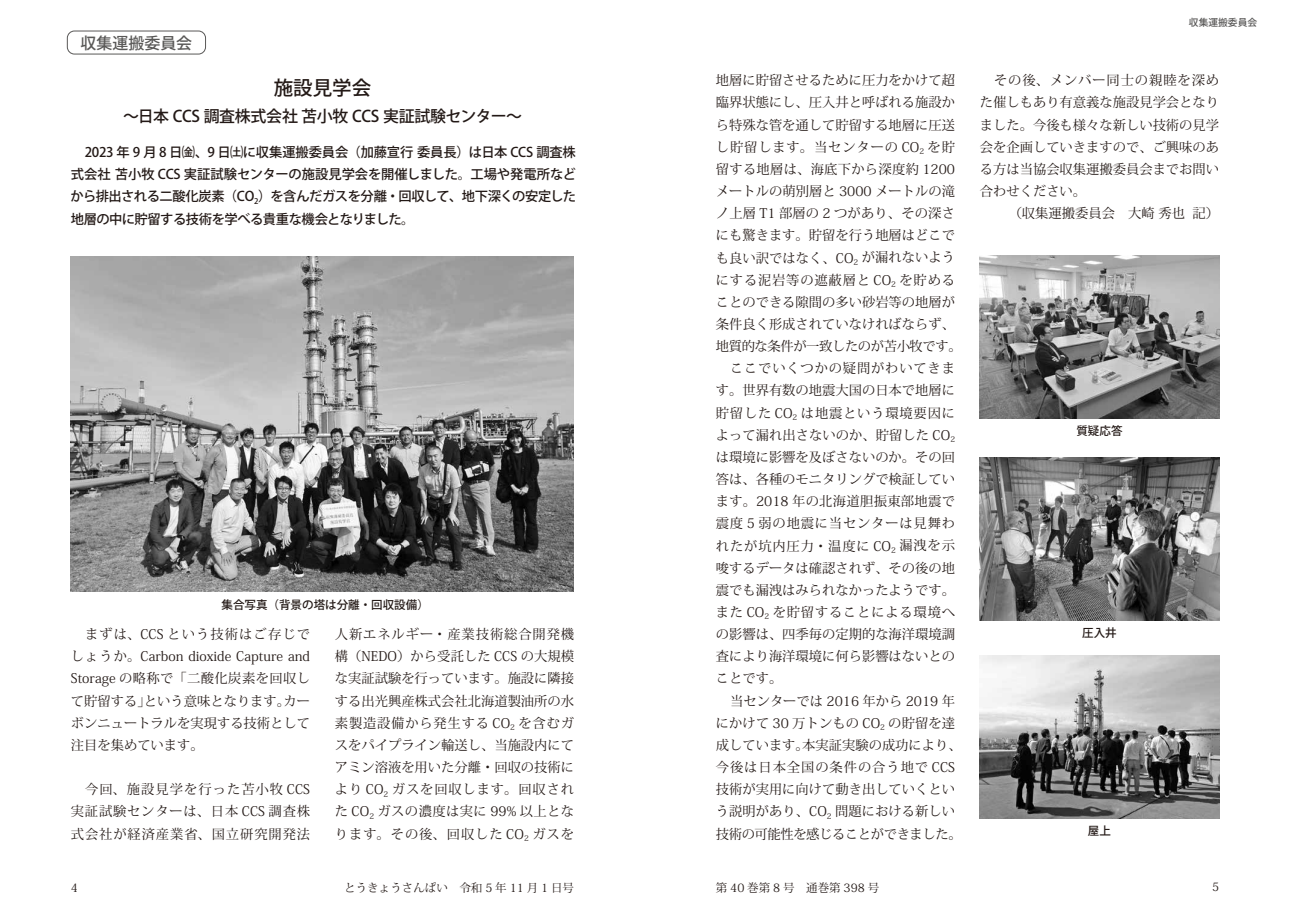
<style>
.page{position:relative;width:1290px;height:911px;background:#fff}
.page>*{position:absolute;margin:0;border:0;box-sizing:border-box;transform-origin:0 0}
.t1{font:500 19.5px "Koz Go Pro";color:#231916}
.t2{font:500 16px "Koz Go Pro";letter-spacing:-.02em;color:#231916}
.t3{font:500 16px "Koz Go Pro";color:#595857}
.t4{font:13.25px/22.1px "Koz Min Pro";color:#231916;text-align:justify}
.t5{font:500 13.25px/22.1px "Koz Go Pro";letter-spacing:-.04em;color:#231916;text-align:justify}
.t6{font:13.25px "Koz Min Pro";letter-spacing:.06em;color:#231916}
.t7{font:13.25px "Koz Min Pro";letter-spacing:-.03em;color:#231916}
.t8{font:13.25px "Koz Min Pro";letter-spacing:.065em;color:#231916}
.t9{font:13.25px "Koz Min Pro";letter-spacing:.02em;color:#231916}
.t10{font:13.25px "Koz Min Pro";letter-spacing:.025em;color:#231916}
.t11{font:13.25px "Koz Min Pro";letter-spacing:.07em;color:#231916}
.t12{font:11.5px "Koz Min Pro";color:#231916}
.t13{font:500 11.5px "Koz Go Pro";color:#231916}
.t14{font:500 9.75px "Koz Go Pro";color:#595857}
</style>
<div class="page">
<div style="left:67px;top:31px;width:139px;height:23px;border:1px solid #595857;border-radius:7px"></div>
<img style="left:71px;top:256px;width:503px;height:336px">
<img style="left:980px;top:655px;width:239px;height:163px">
<img style="left:980px;top:457px;width:239px;height:163px">
<img style="left:980px;top:255px;width:239px;height:163px">
<p class="t3" style="left:81px;top:32px;width:113px">収集運搬委員会</p>
<h1 class="t1" style="left:274px;top:76px;width:99px">施設見学会</h1>
<p class="t2" style="left:123px;top:106px;width:400px">〜日本 CCS 調査株式会社 苫小牧 CCS 実証試験センター〜</p>
<p class="t5" style="left:71px;top:142px;width:507px;text-indent:14px">2023 年 9 月 8 日㈮、9 日㈯に収集運搬委員会（加藤宣行 委員長）は日本 CCS 調査株式会社 苫小牧 CCS 実証試験センターの施設見学会を開催しました。工場や発電所などから排出される二酸化炭素（CO<sub>2</sub>）を含んだガスを分離・回収して、地下深くの安定した地層の中に貯留する技術を学べる貴重な機会となりました。</p>
<p class="t13" style="left:222px;top:597px;width:209px">集合写真（背景の塔は分離・回収設備）</p>
<p class="t4" style="left:71px;top:622px;width:241px;text-indent:14px">まずは、CCS という技術はご存じでしょうか。Carbon dioxide Capture and Storage の略称で「二酸化炭素を回収して貯留する」という意味となります。カーボンニュートラルを実現する技術として注目を集めています。</p>
<p class="t4" style="left:71px;top:778px;width:241px;text-indent:14px">今回、施設見学を行った苫小牧 CCS実証試験センターは、日本 CCS 調査株式会社が経済産業省、国立研究開発法</p>
<p class="t4" style="left:335px;top:623px;width:241px">人新エネルギー・産業技術総合開発機構（NEDO）から受託した CCS の大規模な実証試験を行っています。施設に隣接する出光興産株式会社北海道製油所の水素製造設備から発生する CO<sub>2</sub> を含むガスをパイプライン輸送し、当施設内にてアミン溶液を用いた分離・回収の技術により CO<sub>2</sub> ガスを回収します。回収された CO<sub>2</sub> ガスの濃度は実に 99% 以上となります。その後、回収した CO<sub>2</sub> ガスを</p>
<p class="t4" style="left:716px;top:69px;width:241px">地層に貯留させるために圧力をかけて超</p>
<p class="t4" style="left:716px;top:91px;width:241px">臨界状態にし、圧入井と呼ばれる施設か</p>
<p class="t4" style="left:716px;top:113px;width:241px">ら特殊な管を通して貯留する地層に圧送</p>
<p class="t8" style="left:716px;top:137px;width:241px">し貯留します。当センターの CO<sub>2</sub> を貯</p>
<p class="t9" style="left:716px;top:160px;width:241px">留する地層は、海底下から深度約 1200</p>
<p class="t4" style="left:716px;top:180px;width:241px">メートルの萌別層と 3000 メートルの滝</p>
<p class="t4" style="left:716px;top:202px;width:241px">ノ上層 T1 部層の 2 つがあり、その深さ</p>
<p class="t4" style="left:716px;top:224px;width:241px">にも驚きます。貯留を行う地層はどこで</p>
<p class="t4" style="left:716px;top:246px;width:241px">も良い訳ではなく、CO<sub>2</sub> が漏れないよう</p>
<p class="t6" style="left:716px;top:270px;width:241px">にする泥岩等の遮蔽層と CO<sub>2</sub> を貯める</p>
<p class="t4" style="left:716px;top:290px;width:241px">ことのできる隙間の多い砂岩等の地層が</p>
<p class="t4" style="left:716px;top:312px;width:241px">条件良く形成されていなければならず、</p>
<p class="t7" style="left:716px;top:337px;width:247px">地質的な条件が一致したのが苫小牧です。</p>
<p class="t6" style="left:730px;top:359px;width:226px">ここでいくつかの疑問がわいてきま</p>
<p class="t4" style="left:716px;top:379px;width:241px">す。世界有数の地震大国の日本で地層に</p>
<p class="t6" style="left:716px;top:403px;width:241px">貯留した CO<sub>2</sub> は地震という環境要因に</p>
<p class="t4" style="left:716px;top:423px;width:241px">よって漏れ出さないのか、貯留した CO<sub>2</sub></p>
<p class="t4" style="left:716px;top:445px;width:241px">は環境に影響を及ぼさないのか。その回</p>
<p class="t4" style="left:716px;top:467px;width:241px">答は、各種のモニタリングで検証してい</p>
<p class="t10" style="left:716px;top:492px;width:241px">ます。2018 年の北海道胆振東部地震で</p>
<p class="t6" style="left:716px;top:514px;width:241px">震度 5 弱の地震に当センターは見舞わ</p>
<p class="t8" style="left:716px;top:536px;width:241px">れたが坑内圧力・温度に CO<sub>2</sub> 漏洩を示</p>
<p class="t4" style="left:716px;top:556px;width:241px">唆するデータは確認されず、その後の地</p>
<p class="t4" style="left:716px;top:578px;width:241px">震でも漏洩はみられなかったようです。</p>
<p class="t6" style="left:716px;top:602px;width:241px">また CO<sub>2</sub> を貯留することによる環境へ</p>
<p class="t4" style="left:716px;top:622px;width:241px">の影響は、四季毎の定期的な海洋環境調</p>
<p class="t4" style="left:716px;top:645px;width:241px">査により海洋環境に何ら影響はないとの</p>
<p class="t4" style="left:716px;top:667px;width:68px">ことです。</p>
<p class="t4" style="left:730px;top:689px;width:226px">当センターでは 2016 年から 2019 年</p>
<p class="t4" style="left:716px;top:711px;width:241px">にかけて 30 万トンもの CO<sub>2</sub> の貯留を達</p>
<p class="t4" style="left:716px;top:733px;width:247px">成しています。本実証実験の成功により、</p>
<p class="t11" style="left:716px;top:757px;width:241px">今後は日本全国の条件の合う地で CCS</p>
<p class="t4" style="left:716px;top:778px;width:241px">技術が実用に向けて動き出していくとい</p>
<p class="t4" style="left:716px;top:800px;width:241px">う説明があり、CO<sub>2</sub> 問題における新しい</p>
<p class="t7" style="left:716px;top:824px;width:247px">技術の可能性を感じることができました。</p>
<p class="t14" style="left:1189px;top:16px;width:70px">収集運搬委員会</p>
<p class="t4" style="left:980px;top:69px;width:241px;text-indent:14px">その後、メンバー同士の親睦を深めた催しもあり有意義な施設見学会となりました。今後も様々な新しい技術の見学会を企画していきますので、ご興味のある方は当協会収集運搬委員会までお問い合わせください。</p>
<p class="t4" style="left:1009px;top:202px;width:212px">（収集運搬委員会　大崎秀也 記）</p>
<p class="t13" style="left:1076px;top:423px;width:48px">質疑応答</p>
<p class="t13" style="left:1082px;top:625px;width:36px">圧入井</p>
<p class="t13" style="left:1088px;top:823px;width:25px">屋上</p>
<p class="t12" style="left:71px;top:879px;width:9px">4</p>
<p class="t12" style="left:344px;top:879px;width:231px">とうきょうさんぱい　令和 5 年 11 月 1 日号</p>
<p class="t12" style="left:716px;top:879px;width:165px">第 40 巻第 8 号　通巻第 398 号</p>
<p class="t12" style="left:1212px;top:878px;width:9px">5</p>
</div>
